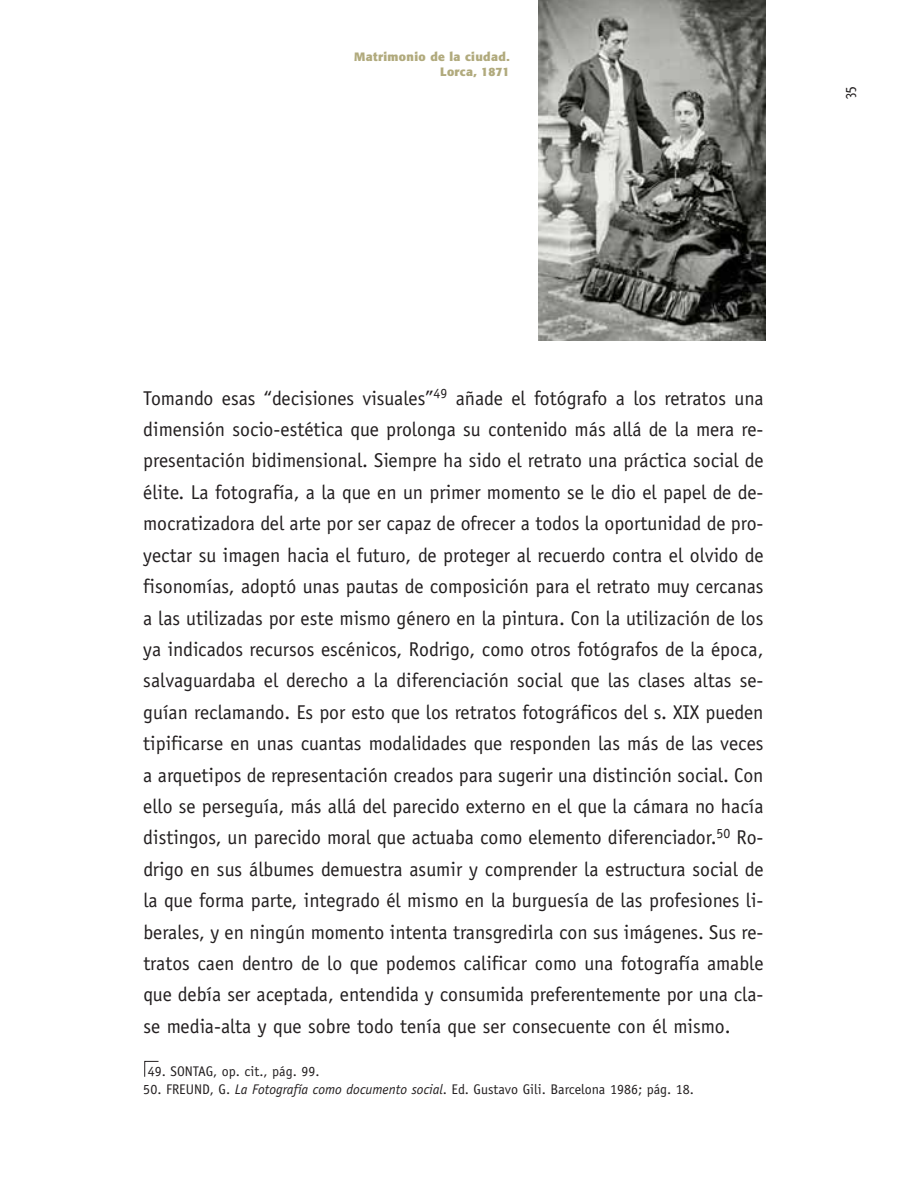
<style>
.page{position:relative;width:908px;height:1191px;background:#fff}
.page>*{position:absolute;margin:0;border:0;box-sizing:border-box;transform-origin:0 0}
.t1{font:20px/31.4px "Officina Sans";color:#231f20;text-align:justify}
.t2{font:14px "Officina Sans";color:#231f20}
.t3{font:14px "Arbitrary";color:#231f20}
.t4{font:700 12px/15.2px "Formata";letter-spacing:.03em;color:#b1aa7d;text-align:right}
.s1{font-style:italic}
</style>
<div class="page">
<svg style="left:144px;top:1060px;width:15px;height:17px"></svg>
<img style="left:538px;top:0;width:227px;height:340px">
<p class="t4" style="left:354px;top:50px;width:157px">Matrimonio de la ciudad.<br>Lorca, 1871</p>
<p class="t3" style="left:845px;top:100px;width:16px;rotate:-90deg">35</p>
<p class="t1" style="left:143px;top:383px;width:621px">Tomando esas “decisiones visuales”<sup>49</sup> añade el fotógrafo a los retratos una dimensión socio-estética que prolonga su contenido más allá de la mera re&shy;presentación bidimensional. Siempre ha sido el retrato una práctica social de élite. La fotografía, a la que en un primer momento se le dio el papel de de&shy;mocratizadora del arte por ser capaz de ofrecer a todos la oportunidad de pro&shy;yectar su imagen hacia el futuro, de proteger al recuerdo contra el olvido de fisonomías, adoptó unas pautas de composición para el retrato muy cercanas a las utilizadas por este mismo género en la pintura. Con la utilización de los ya indicados recursos escénicos, Rodrigo, como otros fotógrafos de la época, salvaguardaba el derecho a la diferenciación social que las clases altas se&shy;guían reclamando. Es por esto que los retratos fotográficos del s. XIX pueden tipificarse en unas cuantas modalidades que responden las más de las veces a arquetipos de representación creados para sugerir una distinción social. Con ello se perseguía, más allá del parecido externo en el que la cámara no hacía distingos, un parecido moral que actuaba como elemento diferenciador.<sup>50</sup> Ro&shy;drigo en sus álbumes demuestra asumir y comprender la estructura social de la que forma parte, integrado él mismo en la burguesía de las profesiones li&shy;berales, y en ningún momento intenta transgredirla con sus imágenes. Sus re&shy;tratos caen dentro de lo que podemos calificar como una fotografía amable que debía ser aceptada, entendida y consumida preferentemente por una cla&shy;se media-alta y que sobre todo tenía que ser consecuente con él mismo.</p>
<p class="t2" style="left:148px;top:1066px;width:173px">49. SONTAG, op. cit., pág. 99.</p>
<p class="t2" style="left:143px;top:1084px;width:552px">50. FREUND, G. <span class="s1">La Fotografía como documento social</span>. Ed. Gustavo Gili. Barcelona 1986; pág. 18.</p>
</div>
